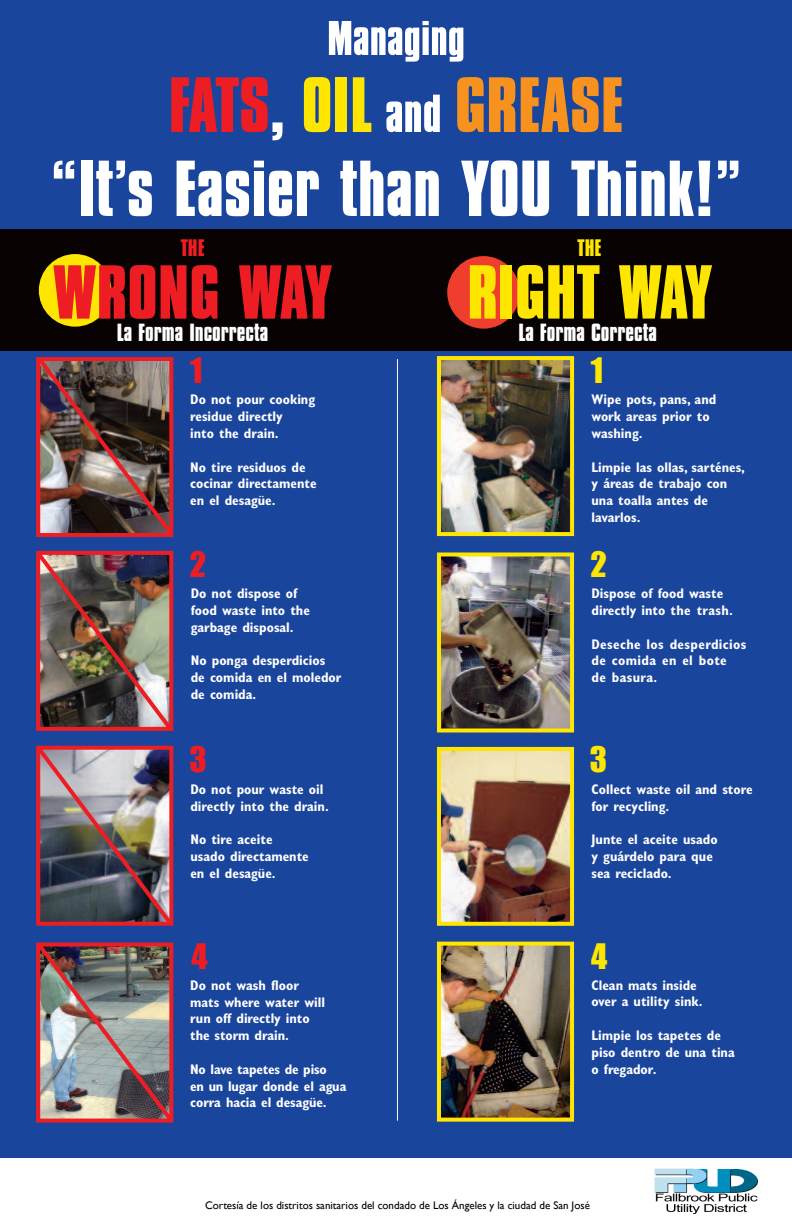
<style>
.page{position:relative;width:792px;height:1224px;background:#fff}
.page>*{position:absolute;margin:0;border:0;box-sizing:border-box;transform-origin:0 0}
.t1{font:83px "Compacta Bold Plain";color:#fff}
.t2{font:82px "Compacta Bold Plain";color:#f6921d}
.t3{font:80px "Compacta Bold Plain";color:#ffe601}
.t4{font:80px "Compacta Bold Plain";color:#ee1d23}
.t5{font:51px "Compacta Bold Plain";color:#fff}
.t6{font:32.5px "Impact";color:#ee1d23}
.t7{font:32.5px "Impact";color:#ffe601}
.t8{font:26px "Compacta Bold Plain";color:#fff}
.t9{font:25px "Compacta Bold Plain";color:#ffe601}
.t10{font:25px "Compacta Bold Plain";color:#ee1d23}
.t11{font:700 condensed 14px/16.8px "Gill Sans";color:#fff}
.t12{font:700 condensed 14px/16.8px "Gill Sans";letter-spacing:.025em;color:#fff}
.t13{font:11px "Gill Sans";color:#000}
.s1{color:#ee1d23}
.s2{color:#fff}
.s3{color:#ffe601}
.s4{font-size:56px;color:#fff}
</style>
<div class="page">
<div style="left:0;top:0;width:792px;height:1157px;background:#1a459c"></div>
<hr style="left:397px;top:359px;width:1px;height:762px;background:#fff">
<img style="left:442px;top:752px;width:127px;height:169px">
<div style="left:437px;top:747px;width:137px;height:179px;border:4px solid #ffe601"></div>
<img style="left:442px;top:947px;width:127px;height:170px">
<div style="left:437px;top:942px;width:137px;height:180px;border:4px solid #ffe601"></div>
<img style="left:442px;top:361px;width:127px;height:170px">
<div style="left:437px;top:356px;width:137px;height:180px;border:4px solid #ffe601"></div>
<img style="left:442px;top:557px;width:127px;height:170px">
<div style="left:437px;top:552px;width:137px;height:180px;border:4px solid #ffe601"></div>
<div style="left:0;top:230px;width:792px;height:121px;background:#080302"></div>
<div style="left:39px;top:254px;width:72px;height:73px;background:#ffe601;border-radius:50%"></div>
<div style="left:447px;top:256px;width:73px;height:73px;background:#ef3e2e;border-radius:50%"></div>
<img style="left:36px;top:357px;width:138px;height:180px">
<img style="left:36px;top:550px;width:138px;height:181px">
<img style="left:36px;top:745px;width:138px;height:181px">
<img style="left:36px;top:942px;width:138px;height:181px">
<img style="left:654px;top:1168px;width:104px;height:46px">
<h3 class="t5" style="left:327px;top:21px;width:139px">Managing</h3>
<h2 class="t2" style="left:168px;top:77px;width:457px"><span class="s1">FATS</span><span class="s2">,</span> <span class="s3">OIL</span> <span class="s4">and</span> GREASE</h2>
<h1 class="t1" style="left:50px;top:161px;width:694px">“It’s Easier than YOU Think!”</h1>
<h3 class="t10" style="left:181px;top:239px;width:25px">THE</h3>
<h3 class="t4" style="left:53px;top:265px;width:281px">WRONG WAY</h3>
<h3 class="t9" style="left:578px;top:239px;width:25px">THE</h3>
<h3 class="t3" style="left:467px;top:265px;width:247px">RIGHT WAY</h3>
<h3 class="t8" style="left:117px;top:324px;width:153px">La Forma Incorrecta</h3>
<h3 class="t8" style="left:518px;top:324px;width:140px">La Forma Correcta</h3>
<h3 class="t6" style="left:190px;top:353px;width:14px">1</h3>
<p class="t11" style="left:190px;top:393px;width:126px">Do not pour cooking residue directly<br>into the drain.</p>
<p class="t11" style="left:190px;top:460px;width:128px">No tire residuos de cocinar directamente en el desagüe.</p>
<h3 class="t7" style="left:591px;top:353px;width:14px">1</h3>
<p class="t11" style="left:592px;top:393px;width:126px">Wipe pots, pans, and work areas prior to washing.</p>
<p class="t11" style="left:592px;top:460px;width:155px">Limpie las ollas, sarténes, y áreas de trabajo con una toalla antes de lavarlos.</p>
<h3 class="t6" style="left:190px;top:547px;width:18px">2</h3>
<h3 class="t7" style="left:591px;top:547px;width:18px">2</h3>
<p class="t11" style="left:191px;top:586px;width:121px">Do not dispose of food waste into the garbage disposal.</p>
<p class="t11" style="left:191px;top:654px;width:152px">No ponga desperdicios de comida en el moledor de comida.</p>
<p class="t11" style="left:591px;top:586px;width:143px">Dispose of food waste directly into the trash.</p>
<p class="t12" style="left:591px;top:637px;width:157px">Deseche los desperdicios de comida en el bote<br>de basura.</p>
<h3 class="t6" style="left:189px;top:742px;width:19px">3</h3>
<h3 class="t7" style="left:590px;top:742px;width:19px">3</h3>
<p class="t11" style="left:190px;top:782px;width:140px">Do not pour waste oil directly into the drain.</p>
<p class="t11" style="left:190px;top:833px;width:120px">No tire aceite usado directamente en el desagüe.</p>
<p class="t11" style="left:591px;top:782px;width:163px">Collect waste oil and store for recycling.</p>
<p class="t11" style="left:591px;top:833px;width:128px">Junte el aceite usado y guárdelo para que sea reciclado.</p>
<h3 class="t6" style="left:192px;top:938px;width:18px">4</h3>
<h3 class="t7" style="left:591px;top:938px;width:18px">4</h3>
<p class="t11" style="left:190px;top:978px;width:136px">Do not wash floor mats where water will run off directly into the storm drain.</p>
<p class="t11" style="left:190px;top:1062px;width:158px">No lave tapetes de piso<br>en un lugar donde el agua corra hacia el desagüe.</p>
<p class="t11" style="left:591px;top:978px;width:113px">Clean mats inside over a utility sink.</p>
<p class="t11" style="left:591px;top:1028px;width:145px">Limpie los tapetes de piso dentro de una tina o fregador.</p>
<p class="t13" style="left:205px;top:1199px;width:386px">Cortesía de los distritos sanitarios del condado de Los Ángeles y la ciudad de San José</p>
</div>
